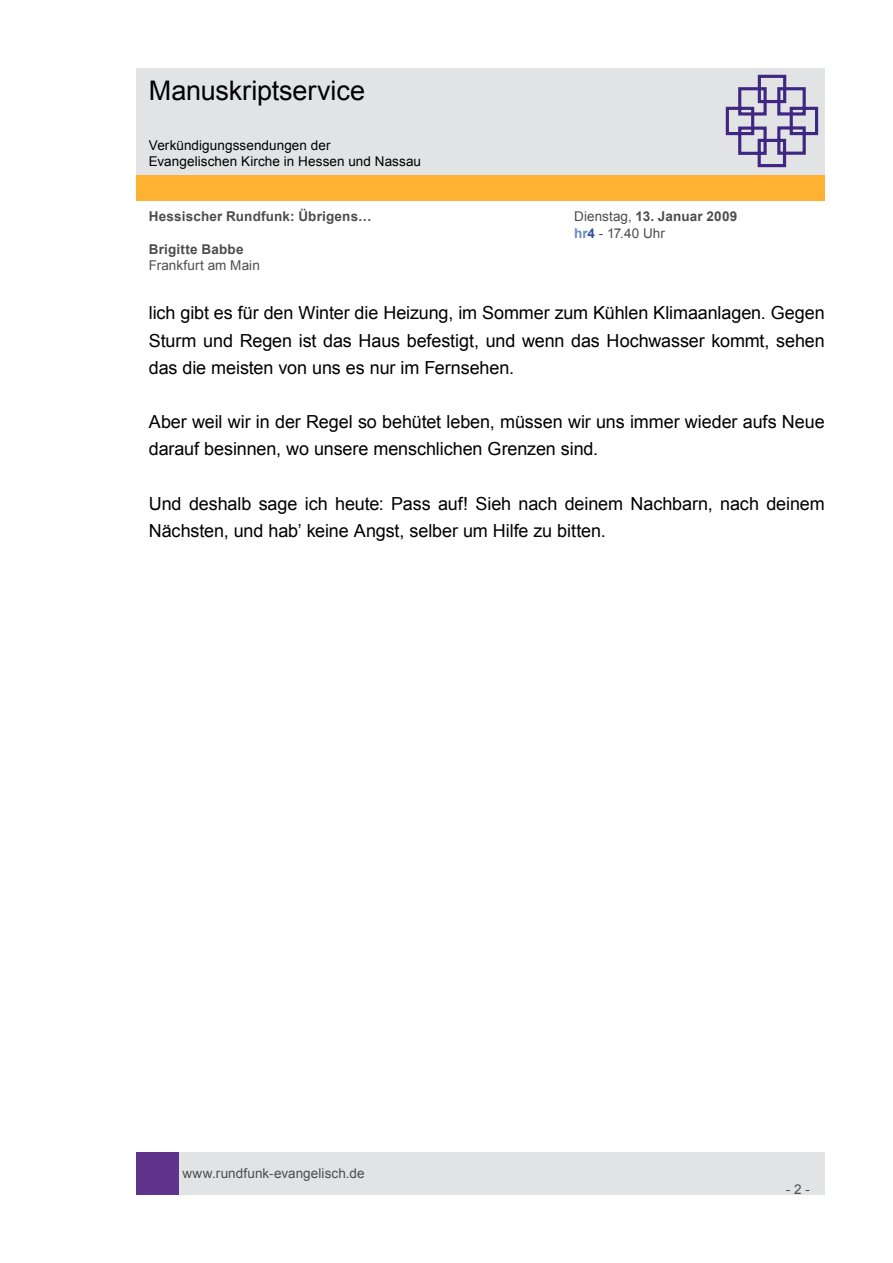
<style>
.page{position:relative;width:893px;height:1263px;background:#fff}
.page>*{position:absolute;margin:0;border:0;box-sizing:border-box;transform-origin:0 0}
.t1{font:27px "Arial";letter-spacing:-.005em;color:#000}
.t2{font:18px/27.2px "Arial";letter-spacing:-.005em;color:#000}
.t3{font:13.5px/16.2px "Arial";letter-spacing:.005em;color:#4d4d4d}
.t4{font:13.5px/16.2px "Arial";letter-spacing:.005em;color:#000}
.t5{font:700 13.5px "Arial";letter-spacing:.015em;color:#4d4d4d}
.s1{font-weight:700}
.s2{font-weight:700;color:#688bc0}
.s3{font-weight:700;color:#2f4fa1}
</style>
<div class="page">
<div style="left:179px;top:1152px;width:646px;height:43px;background:#e2e3e4"></div>
<div style="left:136px;top:1152px;width:43px;height:43px;background:#5f348a"></div>
<div style="left:136px;top:175px;width:689px;height:26px;background:#ffb132"></div>
<div style="left:136px;top:68px;width:689px;height:106px;background:#e2e3e4"></div>
<svg style="left:725px;top:74px;width:94px;height:94px"></svg>
<h1 class="t1" style="left:149px;top:73px;width:218px">Manuskriptservice</h1>
<p class="t4" style="left:149px;top:137px;width:274px">Verkündigungssendungen der<br>Evangelischen Kirche in Hessen und Nassau</p>
<p class="t5" style="left:149px;top:208px;width:224px">Hessischer Rundfunk: Übrigens…</p>
<p class="t3" style="left:574px;top:209px;width:165px">Dienstag, <span class="s1">13. Januar 2009 </span><span class="s2">hr</span><span class="s3">4</span> - 17.40 Uhr</p>
<p class="t5" style="left:149px;top:240px;width:96px">Brigitte Babbe</p>
<p class="t3" style="left:149px;top:257px;width:113px">Frankfurt am Main</p>
<p class="t2" style="left:149px;top:300px;width:677px;text-align:justify">lich gibt es für den Winter die Heizung, im Sommer zum Kühlen Klimaanlagen. Gegen Sturm und Regen ist das Haus befestigt, und wenn das Hochwasser kommt, sehen das die meisten von uns es nur im Fernsehen.</p>
<p class="t2" style="left:149px;top:408px;width:677px">Aber weil wir in der Regel so behütet leben, müssen wir uns immer wieder aufs Neue darauf besinnen, wo unsere menschlichen Grenzen sind.</p>
<p class="t2" style="left:149px;top:490px;width:677px">Und deshalb sage ich heute: Pass auf! Sieh nach deinem Nachbarn, nach deinem<br>Nächsten, und hab’ keine Angst, selber um Hilfe zu bitten.</p>
<p class="t3" style="left:182px;top:1165px;width:184px">www.rundfunk-evangelisch.de</p>
<p class="t3" style="left:786px;top:1181px;width:26px">- 2 -</p>
</div>
